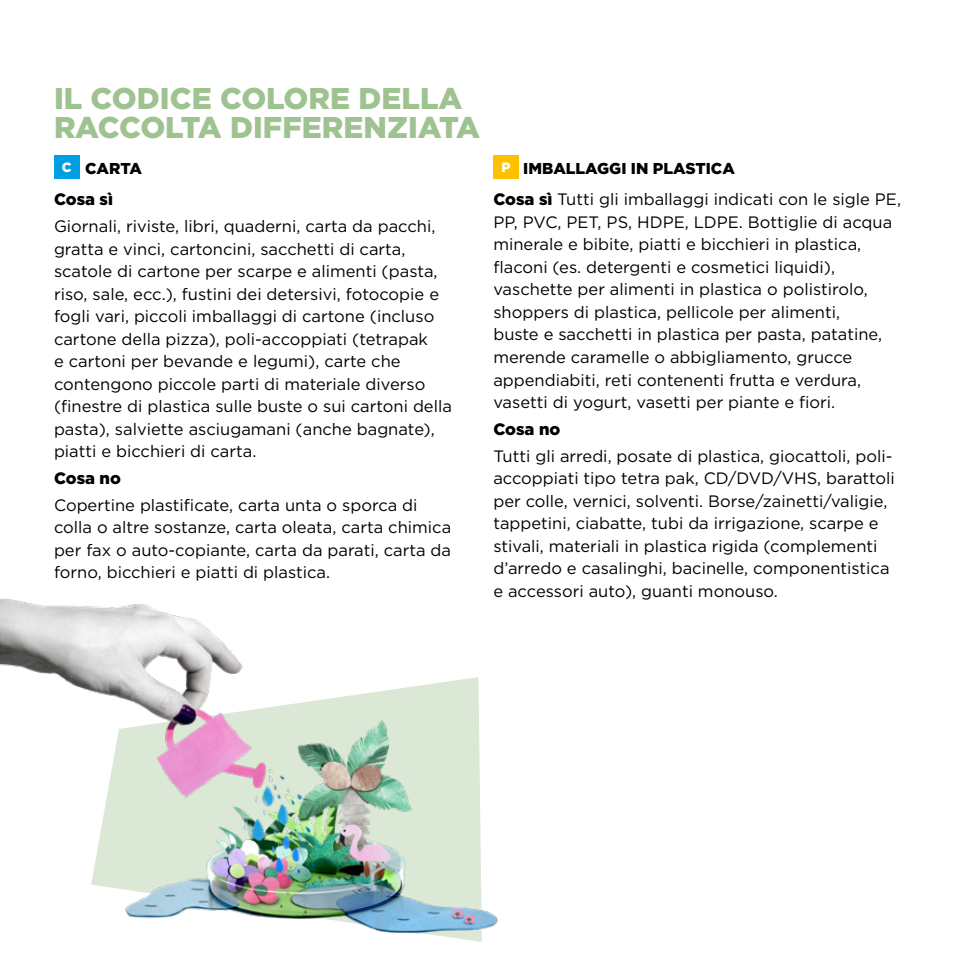
<style>
.page{position:relative;width:957px;height:957px;background:#fff}
.page>*{position:absolute;margin:0;border:0;box-sizing:border-box;transform-origin:0 0}
.t1{font:900 30px/28.5px "Gotham";color:#9ec390}
.t2{font:16.5px/22.5px "Gotham";color:#000}
.t3{font:900 16.5px "Gotham";color:#000}
.t4{font:900 15.75px "Gotham";color:#000}
.s1{font-weight:900}
</style>
<div class="page">
<div style="left:54px;top:155px;width:26px;height:24px;background:#009fe3"></div>
<div style="left:493px;top:155px;width:26px;height:24px;background:#fdc100"></div>
<img style="left:0;top:598px;width:499px;height:344px">
<h1 class="t1" style="left:54px;top:84px;width:427px">IL CODICE COLORE DELLA<br>RACCOLTA DIFFERENZIATA</h1>
<p class="t4" style="left:62px;top:158px;width:82px"><sup>C</sup> CARTA</p>
<p class="t3" style="left:54px;top:188px;width:61px">Cosa sì</p>
<p class="t2" style="left:54px;top:215px;width:399px">Giornali, riviste, libri, quaderni, carta da pacchi, gratta e vinci, cartoncini, sacchetti di carta, scatole di cartone per scarpe e alimenti (pasta, riso, sale, ecc.), fustini dei detersivi, fotocopie e fogli vari, piccoli imballaggi di cartone (incluso cartone della pizza), poli-accoppiati (tetrapak<br>e cartoni per bevande e legumi), carte che contengono piccole parti di materiale diverso (finestre di plastica sulle buste o sui cartoni della pasta), salviette asciugamani (anche bagnate), piatti e bicchieri di carta.</p>
<p class="t3" style="left:54px;top:467px;width:68px">Cosa no</p>
<p class="t2" style="left:54px;top:493px;width:399px">Copertine plastificate, carta unta o sporca di colla o altre sostanze, carta oleata, carta chimica per fax o auto-copiante, carta da parati, carta da forno, bicchieri e piatti di plastica.</p>
<p class="t4" style="left:501px;top:158px;width:235px"><sup>P</sup> IMBALLAGGI IN PLASTICA</p>
<p class="t2" style="left:493px;top:188px;width:409px"><span class="s1">Cosa sì</span> Tutti gli imballaggi indicati con le sigle PE, PP, PVC, PET, PS, HDPE, LDPE. Bottiglie di acqua minerale e bibite, piatti e bicchieri in plastica, flaconi (es. detergenti e cosmetici liquidi), vaschette per alimenti in plastica o polistirolo, shoppers di plastica, pellicole per alimenti,<br>buste e sacchetti in plastica per pasta, patatine, merende caramelle o abbigliamento, grucce appendiabiti, reti contenenti frutta e verdura, vasetti di yogurt, vasetti per piante e fiori.</p>
<p class="t3" style="left:493px;top:417px;width:68px">Cosa no</p>
<p class="t2" style="left:493px;top:444px;width:403px">Tutti gli arredi, posate di plastica, giocattoli, poli&shy;accoppiati tipo tetra pak, CD/DVD/VHS, barattoli per colle, vernici, solventi. Borse/zainetti/valigie, tappetini, ciabatte, tubi da irrigazione, scarpe e stivali, materiali in plastica rigida (complementi d’arredo e casalinghi, bacinelle, componentistica e accessori auto), guanti monouso.</p>
</div>
